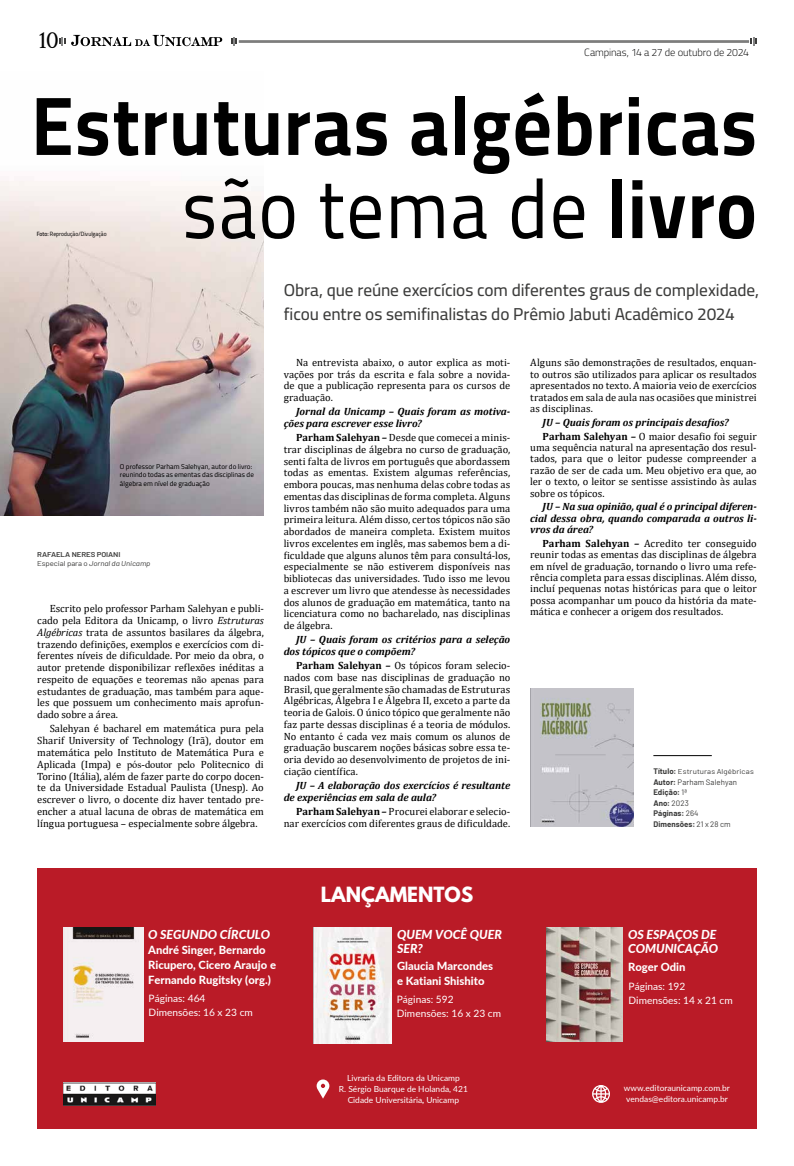
<style>
.page{position:relative;width:794px;height:1166px;background:#fff}
.page>*{position:absolute;margin:0;border:0;box-sizing:border-box;transform-origin:0 0}
.t1{font:700 83.12px/83.1px "Cairo";letter-spacing:.025em;color:#000;text-align:right;scale:.9 1}
.t2{font:25.2px "Crimson Text";color:#000}
.t3{font:700 18.55px "League Spartan";color:#fff}
.t4{font:500 17.24px/24.5px "Cairo";letter-spacing:-.005em;color:#3c3c3b}
.t5{font:italic 800 12.42px/14.4px "Lato";color:#fff}
.t6{font:800 11.2px/15.3px "Lato";color:#fff}
.t7{font:10.5px/11.7px "Cambria";color:#000;text-align:justify}
.t8{font:italic 700 10.5px/11.7px "Cambria";letter-spacing:-.005em;color:#000}
.t9{font:300 10.5px "Cairo";letter-spacing:-.01em;color:#000}
.t10{font:10.15px/14px "Lato";color:#fff}
.t11{font:8.4px/11.1px "Lato";color:#fff}
.t12{font:700 7.88px/10.5px "Barlow";letter-spacing:.01em;color:#3c3c3b}
.t13{font:7px/8.8px "Cairo";letter-spacing:.005em;color:#000}
.t14{font:600 7px/8.8px "Barlow";letter-spacing:-.01em;color:#3c3c3b;scale:1.12 1}
.t15{font:7px "Barlow";letter-spacing:.015em;color:#3c3c3b;scale:1.12 1}
.t16{font:6.12px "Cairo";letter-spacing:.01em;color:#000;scale:.9 1}
.s1{font-weight:400}
.s2{font-weight:600}
.s3{font-weight:400;font-style:italic}
.s4{font-style:italic}
.s5{font-family:"Times New Roman"}
.s6{font-weight:700}
.s7{font-weight:700;font-style:italic}
.s8{font-style:normal}
.s9{font-weight:400;font-style:normal}
.s10{font-weight:700;font-size:7.88px}
</style>
<div class="page">
<hr style="left:239px;top:40px;width:510px;height:1px;background:#3c3c3b">
<hr style="left:239px;top:42px;width:510px;height:1px;background:#3c3c3b">
<svg style="left:231px;top:37px;width:6px;height:9px"></svg>
<svg style="left:59px;top:35px;width:163px;height:11px"></svg>
<svg style="left:750px;top:37px;width:6px;height:9px"></svg>
<hr style="left:653px;top:755px;width:59px;height:1px;background:#000">
<div style="left:37px;top:868px;width:719px;height:261px;background:#ba1b27"></div>
<svg style="left:592px;top:1085px;width:18px;height:17px"></svg>
<img style="left:63px;top:1083px;width:92px;height:22px">
<img style="left:64px;top:927px;width:80px;height:114px">
<svg style="left:317px;top:1080px;width:12px;height:18px"></svg>
<img style="left:314px;top:927px;width:77px;height:117px">
<img style="left:547px;top:927px;width:76px;height:115px">
<img style="left:530px;top:689px;width:103px;height:137px">
<img style="left:0;top:181px;width:264px;height:334px">
<h2 class="t2" style="left:37px;top:23px;width:23px">10</h2>
<p class="t9" style="left:584px;top:44px;width:166px">Campinas, 14 a 27 de outubro de 2024</p>
<h1 class="t1" style="left:32px;top:87px;width:807px">Estruturas algébricas <span class="s1">são tema de</span> livro</h1>
<p class="t16" style="left:37px;top:230px;width:79px"><span class="s2">Foto:</span> Reprodução/Divulgação</p>
<p class="t13" style="left:120px;top:462px;width:135px">O professor Parham Salehyan, autor do livro: reunindo todas as ementas das disciplinas de álgebra em nível de graduação</p>
<p class="t14" style="left:37px;top:550px;width:103px">RAFAELA NERES POIANI<br><span class="s1">Especial para o</span> <span class="s3">Jornal da Unicamp</span></p>
<p class="t7" style="left:37px;top:603px;width:228px;text-indent:12px">Escrito pelo professor Parham Salehyan e publi&shy;cado pela Editora da Unicamp, o livro <span class="s4">Estruturas Algébricas</span> trata de assuntos basilares da álgebra, trazendo definições, exemplos e exercícios com di&shy;ferentes níveis de dificuldade. Por meio da obra, o autor pretende disponibilizar reflexões inéditas a respeito de equações e teoremas <span class="s5">não apenas</span> para estudantes de graduação, mas também para aque&shy;les que possuem um conhecimento mais aprofun&shy;dado sobre a área.</p>
<p class="t7" style="left:37px;top:723px;width:228px;text-indent:12px">Salehyan é bacharel em matemática pura pela Sharif University of Technology (Irã), doutor em matemática pelo Instituto de Matemática Pura e Aplicada (Impa) e <span class="s5">pós-doutor pelo</span> Politecnico di Torino (Itália), além de fazer parte do corpo docen&shy;te da Universidade Estadual Paulista (Unesp). Ao escrever o livro, o docente diz haver tentado pre&shy;encher a atual lacuna de obras de matemática em língua portuguesa – especialmente sobre álgebra.</p>
<h3 class="t4" style="left:284px;top:278px;width:477px">Obra, que reúne exercícios com diferentes graus de complexidade, ficou entre os semifinalistas do Prêmio Jabuti Acadêmico 2024</h3>
<p class="t7" style="left:284px;top:356px;width:228px;text-indent:12px">Na entrevista abaixo, o autor explica as moti&shy;vações por trás da escrita e fala sobre a novida&shy;de que a publicação representa para os cursos de graduação.</p>
<p class="t8" style="left:284px;top:405px;width:228px;text-indent:12px">Jornal da Unicamp – Quais foram as motiva&shy;ções para escrever esse livro?</p>
<p class="t7" style="left:284px;top:432px;width:228px;text-indent:12px"><span class="s6">Parham Salehyan</span> <span class="s7">–</span> Desde que comecei a minis&shy;trar disciplinas de álgebra no curso de graduação, senti falta de livros em português que abordassem todas as ementas. Existem algumas referências, embora poucas, mas nenhuma delas cobre todas as ementas das disciplinas de forma completa. Alguns livros também não são muito adequados para uma primeira leitura. Além disso, certos tópicos não são abordados de maneira completa. Existem muitos livros excelentes em inglês, mas sabemos bem a di&shy;ficuldade que alguns alunos têm para consultá-los, especialmente se não estiverem disponíveis nas bibliotecas das universidades. Tudo isso me levou a escrever um livro que atendesse às necessidades dos alunos de graduação em matemática, tanto na licenciatura como no bacharelado, nas disciplinas de álgebra.</p>
<p class="t8" style="left:284px;top:633px;width:228px;text-indent:12px">JU – Quais foram os critérios para a seleção dos tópicos que o compõem?</p>
<p class="t7" style="left:284px;top:660px;width:228px;text-indent:12px"><span class="s6">Parham Salehyan</span> <span class="s7">–</span> Os tópicos foram selecio&shy;nados com base nas disciplinas de graduação no Brasil, que geralmente são chamadas de Estruturas Algébricas, Álgebra I e Álgebra II, exceto a parte da teoria de Galois. O único tópico que geralmente não faz parte dessas disciplinas é a teoria de módulos.<br>No entanto <span class="s5">é</span> cada vez mais comum os alunos de graduação buscarem noções básicas sobre essa te&shy;oria devido ao desenvolvimento de projetos de ini&shy;ciação científica.</p>
<p class="t8" style="left:284px;top:779px;width:228px;text-indent:12px">JU – A elaboração dos exercícios é resultante de experiências em sala de aula?</p>
<p class="t7" style="left:284px;top:805px;width:228px;text-align:right"><span class="s6">Parham Salehyan</span> <span class="s7">–</span> Procurei elaborar e selecio&shy;nar exercícios com diferentes graus de dificuldade.</p>
<p class="t7" style="left:530px;top:357px;width:228px;line-height:11.5px">Alguns são demonstrações de resultados, enquan&shy;to outros são utilizados para aplicar os resultados apresentados no texto. A maioria veio de exercícios tratados em sala de aula nas ocasiões que ministrei as disciplinas.</p>
<p class="t8" style="left:542px;top:415px;width:216px;line-height:13.8px">JU – Quais foram os principais desafios?<br><span class="s8">Parham Salehyan</span> – <span class="s9">O maior desafio foi seguir</span></p>
<p class="t7" style="left:530px;top:442px;width:228px;line-height:11.4px">uma sequência natural na apresentação dos resul&shy;tados, para que o leitor pudesse compreender a razão de ser de cada um. Meu objetivo era que, ao ler o texto, o leitor se sentisse assistindo às aulas sobre os tópicos.</p>
<p class="t8" style="left:530px;top:501px;width:228px;line-height:11.4px;text-align:justify;text-indent:12px">JU – Na sua opinião, qual é o principal diferen&shy;cial dessa obra, quando comparada a outros li&shy;vros da área?</p>
<p class="t7" style="left:530px;top:538px;width:228px;line-height:11.4px;text-indent:12px"><span class="s6">Parham Salehyan</span> <span class="s7">–</span> Acredito ter conseguido reunir todas as ementas das disciplinas de álgebra em nível de graduação, tornando o livro uma refe&shy;rência completa para essas disciplinas. Além disso, incluí pequenas notas históricas para que o leitor possa acompanhar um pouco da história da mate&shy;mática e conhecer a origem dos resultados.</p>
<p class="t15" style="left:653px;top:767px;width:91px"><span class="s10">Título:</span> Estruturas Algébricas</p>
<p class="t12" style="left:653px;top:776px;width:85px">Autor: <span class="s1">Parham Salehyan<br></span>Edição: <span class="s1">1ª<br></span>Ano: <span class="s1">2023<br></span>Páginas: <span class="s1">264<br></span>Dimensões: <span class="s1">21 x 28 cm</span></p>
<h3 class="t3" style="left:321px;top:880px;width:154px">LANÇAMENTOS</h3>
<p class="t5" style="left:148px;top:926px;width:124px">O SEGUNDO CÍRCULO</p>
<p class="t6" style="left:148px;top:941px;width:129px">André Singer, Bernardo<br>Ricupero, Cicero Araujo e<br>Fernando Rugitsky (org.)</p>
<p class="t10" style="left:149px;top:991px;width:106px">Páginas: 464<br>Dimensões: 16 x 23 cm</p>
<p class="t5" style="left:397px;top:926px;width:106px">QUEM VOCÊ QUER<br>SER?</p>
<p class="t5" style="left:628px;top:926px;width:92px">OS ESPAÇOS DE<br>COMUNICAÇÃO</p>
<p class="t6" style="left:628px;top:959px;width:59px">Roger Odin</p>
<p class="t10" style="left:628px;top:979px;width:106px">Páginas: 192<br>Dimensões: 14 x 21 cm</p>
<p class="t6" style="left:397px;top:957px;width:98px">Glaucia Marcondes e Katiani Shishito</p>
<p class="t10" style="left:397px;top:991px;width:106px">Páginas: 592<br>Dimensões: 16 x 23 cm</p>
<p class="t11" style="left:339px;top:1072px;width:130px;text-align:center">Livraria da Editora da Unicamp<br>R. Sérgio Buarque de Holanda, 421<br>Cidade Universitária<span class="s6">,</span> Unicamp</p>
<p class="t11" style="left:624px;top:1082px;width:108px">www.editoraunicamp.com.br vendas@editora.unicamp.br</p>
</div>
